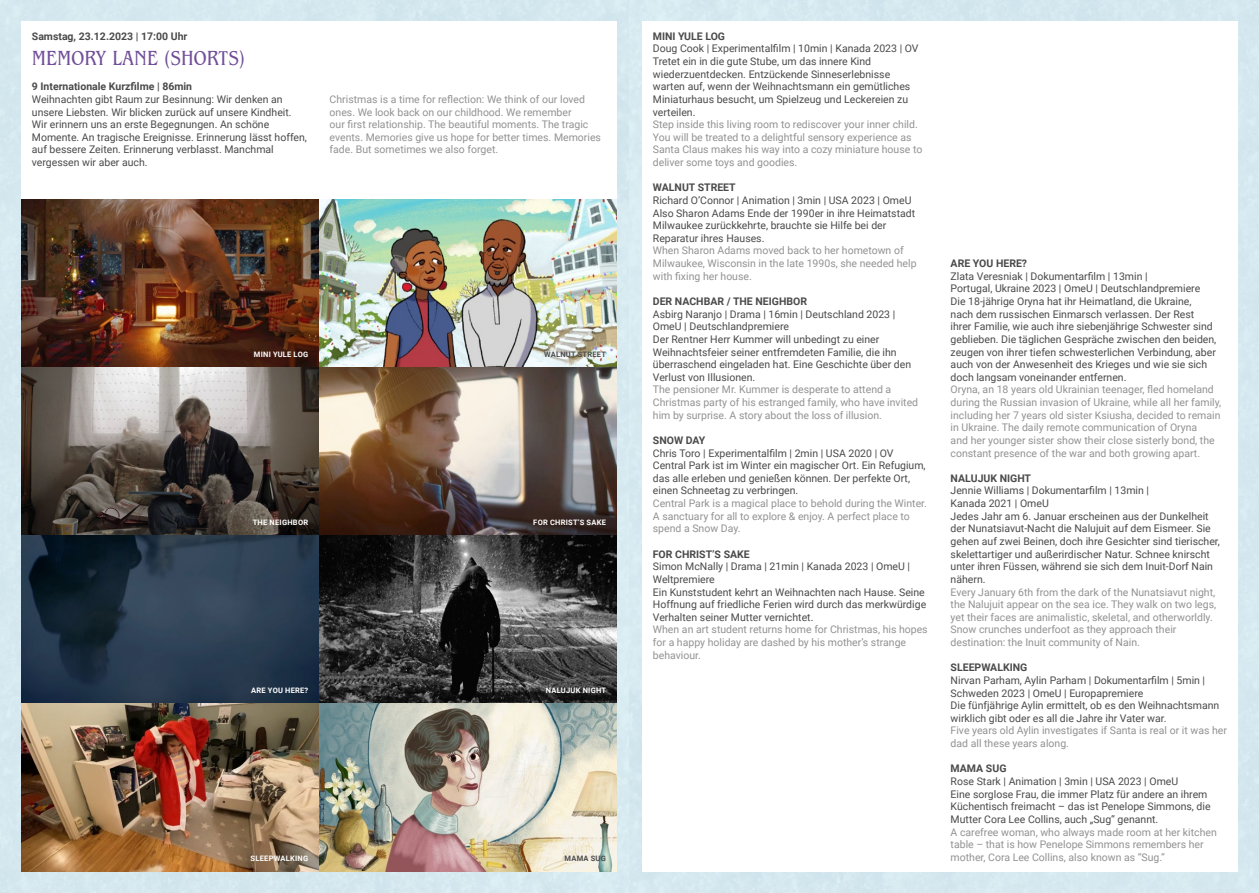
<style>
.page{position:relative;width:1259px;height:893px;background:#fff}
.page>*{position:absolute;margin:0;border:0;box-sizing:border-box;transform-origin:0 0}
.t1{font:21px "Benjamin Cd";color:#714f99}
.t2{font:10.5px/12.6px "Roboto";color:#4b4a4a}
.t3{font:10.5px/12.6px "Roboto";color:#929292}
.t4{font:700 10.5px "Roboto";color:#4b4a4a}
.t5{font:700 7.5px "Roboto";letter-spacing:.035em;color:#fff}
.t6{font:700 7.5px "Roboto";letter-spacing:.035em;color:#4b4a4a}
</style>
<div class="page">
<img style="left:21px;top:200px;width:596px;height:672px">
<p class="t4" style="left:32px;top:29px;width:157px">Samstag, 23.12.2023 | 17:00 Uhr</p>
<p class="t1" style="left:32px;top:47px;width:215px">MEMORY LANE (SHORTS)</p>
<p class="t4" style="left:32px;top:79px;width:162px">9 Internationale Kurzfilme | 86min</p>
<p class="t2" style="left:32px;top:92px;width:276px">Weihnachten gibt Raum zur Besinnung: Wir denken an unsere Liebsten. Wir blicken zurück auf unsere Kindheit.<br>Wir erinnern uns an erste Begegnungen. An schöne Momente. An tragische Ereignisse. Erinnerung lässt hoffen, auf bessere Zeiten. Erinnerung verblasst. Manchmal vergessen wir aber auch.</p>
<p class="t3" style="left:330px;top:92px;width:273px">Christmas is a time for reflection: We think of our loved ones. We look back on our childhood. We remember<br>our first relationship. The beautiful moments. The tragic events. Memories give us hope for better times. Memories fade. But sometimes we also forget.</p>
<p class="t5" style="left:254px;top:349px;width:56px">MINI YULE LOG</p>
<p class="t6" style="left:544px;top:349px;width:64px">WALNUT STREET</p>
<p class="t5" style="left:253px;top:517px;width:57px">THE NEIGHBOR</p>
<p class="t5" style="left:533px;top:517px;width:74px">FOR CHRIST’S SAKE</p>
<p class="t5" style="left:251px;top:685px;width:59px">ARE YOU HERE?</p>
<p class="t5" style="left:546px;top:685px;width:62px">NALUJUK NIGHT</p>
<p class="t5" style="left:250px;top:853px;width:59px">SLEEPWALKING</p>
<p class="t6" style="left:564px;top:853px;width:43px">MAMA SUG</p>
<p class="t4" style="left:653px;top:29px;width:74px">MINI YULE LOG</p>
<p class="t2" style="left:653px;top:42px;width:267px">Doug Cook | Experimentalfilm | 10min | Kanada 2023 | OV</p>
<p class="t2" style="left:653px;top:55px;width:259px">Tretet ein in die gute Stube, um das innere Kind wiederzuentdecken. Entzückende Sinneserlebnisse warten auf, wenn der Weihnachtsmann ein gemütliches Miniaturhaus besucht, um Spielzeug und Leckereien zu verteilen.</p>
<p class="t3" style="left:653px;top:118px;width:271px">Step inside this living room to rediscover your inner child.<br>You will be treated to a delightful sensory experience as Santa Claus makes his way into a cozy miniature house to deliver some toys and goodies.</p>
<p class="t4" style="left:653px;top:180px;width:84px">WALNUT STREET</p>
<p class="t2" style="left:653px;top:194px;width:260px">Richard O’Connor | Animation | 3min | USA 2023 | OmeU</p>
<p class="t2" style="left:653px;top:206px;width:264px">Also Sharon Adams Ende der 1990er in ihre Heimatstadt<br>Milwaukee zurückkehrte, brauchte sie Hilfe bei der<br>Reparatur ihres Hauses.</p>
<p class="t3" style="left:653px;top:244px;width:265px">When Sharon Adams moved back to her hometown of<br>Milwaukee, Wisconsin in the late 1990s, she needed help with fixing her house.</p>
<p class="t4" style="left:653px;top:294px;width:156px">DER NACHBAR / THE NEIGHBOR</p>
<p class="t2" style="left:653px;top:307px;width:244px">Asbirg Naranjo | Drama | 16min | Deutschland 2023 |</p>
<p class="t2" style="left:653px;top:320px;width:138px">OmeU | Deutschlandpremiere</p>
<p class="t2" style="left:653px;top:332px;width:260px">Der Rentner Herr Kummer will unbedingt zu einer Weihnachtsfeier seiner entfremdeten Familie, die ihn überraschend eingeladen hat. Eine Geschichte über den Verlust von Illusionen.</p>
<p class="t3" style="left:653px;top:383px;width:267px">The pensioner Mr. Kummer is desperate to attend a<br>Christmas party of his estranged family, who have invited him by surprise. A story about the loss of illusion.</p>
<p class="t4" style="left:653px;top:433px;width:54px">SNOW DAY</p>
<p class="t2" style="left:653px;top:446px;width:242px">Chris Toro | Experimentalfilm | 2min | USA 2020 | OV</p>
<p class="t2" style="left:653px;top:459px;width:274px">Central Park ist im Winter ein magischer Ort. Ein Refugium, das alle erleben und genießen können. Der perfekte Ort, einen Schneetag zu verbringen.</p>
<p class="t3" style="left:653px;top:497px;width:275px">Central Park is a magical place to behold during the Winter.<br>A sanctuary for all to explore &amp; enjoy. A perfect place to spend a Snow Day.</p>
<p class="t4" style="left:653px;top:547px;width:98px">FOR CHRIST’S SAKE</p>
<p class="t2" style="left:653px;top:560px;width:259px">Simon McNally | Drama | 21min | Kanada 2023 | OmeU |<br>Weltpremiere</p>
<p class="t2" style="left:653px;top:585px;width:275px">Ein Kunststudent kehrt an Weihnachten nach Hause. Seine<br>Hoffnung auf friedliche Ferien wird durch das merkwürdige<br>Verhalten seiner Mutter vernichtet.</p>
<p class="t3" style="left:653px;top:623px;width:276px">When an art student returns home for Christmas, his hopes for a happy holiday are dashed by his mother’s strange behaviour.</p>
<p class="t4" style="left:950px;top:256px;width:78px">ARE YOU HERE?</p>
<p class="t2" style="left:950px;top:269px;width:198px">Zlata Veresniak | Dokumentarfilm | 13min |</p>
<p class="t2" style="left:950px;top:282px;width:251px">Portugal, Ukraine 2023 | OmeU | Deutschlandpremiere</p>
<p class="t2" style="left:950px;top:295px;width:267px">Die 18-jährige Oryna hat ihr Heimatland, die Ukraine, nach dem russischen Einmarsch verlassen. Der Rest ihrer Familie, wie auch ihre siebenjährige Schwester sind geblieben. Die täglichen Gespräche zwischen den beiden, zeugen von ihrer tiefen schwesterlichen Verbindung, aber auch von der Anwesenheit des Krieges und wie sie sich doch langsam voneinander entfernen.</p>
<p class="t3" style="left:950px;top:383px;width:272px">Oryna, an 18 years old Ukrainian teenager, fled homeland during the Russian invasion of Ukraine, while all her family, including her 7 years old sister Ksiusha, decided to remain in Ukraine. The daily remote communication of Oryna<br>and her younger sister show their close sisterly bond, the constant presence of the war and both growing apart.</p>
<p class="t4" style="left:950px;top:471px;width:82px">NALUJUK NIGHT</p>
<p class="t2" style="left:950px;top:484px;width:200px">Jennie Williams | Dokumentarfilm | 13min |</p>
<p class="t2" style="left:950px;top:497px;width:100px">Kanada 2021 | OmeU</p>
<p class="t2" style="left:950px;top:509px;width:271px">Jedes Jahr am 6. Januar erscheinen aus der Dunkelheit der Nunatsiavut-Nacht die Nalujuit auf dem Eismeer. Sie gehen auf zwei Beinen, doch ihre Gesichter sind tierischer, skelettartiger und außerirdischer Natur. Schnee knirscht unter ihren Füssen, während sie sich dem Inuit-Dorf Nain nähern.</p>
<p class="t3" style="left:950px;top:585px;width:267px">Every January 6th from the dark of the Nunatsiavut night, the Nalujuit appear on the sea ice. They walk on two legs, yet their faces are animalistic, skeletal, and otherworldly.<br>Snow crunches underfoot as they approach their destination: the Inuit community of Nain.</p>
<p class="t4" style="left:950px;top:660px;width:78px">SLEEPWALKING</p>
<p class="t2" style="left:950px;top:673px;width:256px">Nirvan Parham, Aylin Parham | Dokumentarfilm | 5min |<br>Schweden 2023 | OmeU | Europapremiere</p>
<p class="t2" style="left:950px;top:699px;width:270px">Die fünfjährige Aylin ermittelt, ob es den Weihnachtsmann wirklich gibt oder es all die Jahre ihr Vater war.</p>
<p class="t3" style="left:950px;top:724px;width:278px">Five years old Aylin investigates if Santa is real or it was her dad all these years along.</p>
<p class="t4" style="left:950px;top:761px;width:57px">MAMA SUG</p>
<p class="t2" style="left:950px;top:775px;width:229px">Rose Stark | Animation | 3min | USA 2023 | OmeU</p>
<p class="t2" style="left:950px;top:787px;width:261px">Eine sorglose Frau, die immer Platz für andere an ihrem<br>Küchentisch freimacht – das ist Penelope Simmons, die<br>Mutter Cora Lee Collins, auch „Sug“ genannt.</p>
<p class="t3" style="left:950px;top:825px;width:268px">A carefree woman, who always made room at her kitchen table – that is how Penelope Simmons remembers her mother, Cora Lee Collins, also known as “Sug.”</p>
</div>
